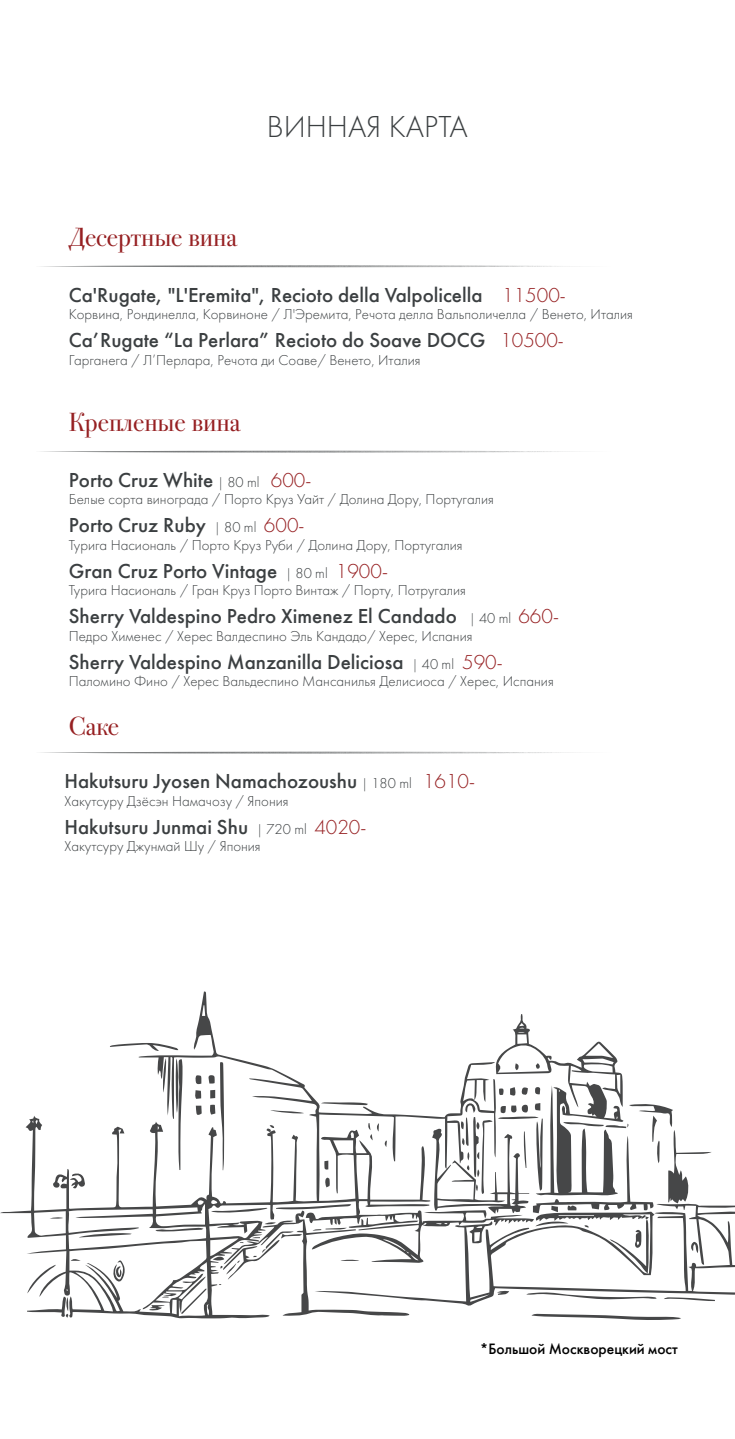
<style>
.page{position:relative;width:735px;height:1439px;background:#fff}
.page>*{position:absolute;margin:0;border:0;box-sizing:border-box;transform-origin:0 0}
.t1{font:31.5px "Futura Light C";color:#3b3f41}
.t2{font:26.25px "Bodoni 72 OSC";color:#962022}
.t3{font:21px "Futura Medium C";color:#3b3f41}
.t4{font:14.88px "Futura Light C";color:#3b3f41}
.t5{font:14.88px "Futura Futuris C";color:#000}
.s1{font-family:"Futura Light C";color:#962022}
.s2{font-family:"Futura Light C";font-size:13.12px}
.s3{font-family:"Futura Light C";font-size:14.88px}
</style>
<div class="page">
<svg style="left:41px;top:265px;width:529px;height:2px"></svg>
<svg style="left:41px;top:450px;width:532px;height:3px"></svg>
<svg style="left:0;top:991px;width:432px;height:327px"></svg>
<svg style="left:314px;top:1203px;width:420px;height:103px"></svg>
<svg style="left:531px;top:1313px;width:149px;height:7px"></svg>
<svg style="left:526px;top:1292px;width:130px;height:7px"></svg>
<svg style="left:110px;top:1043px;width:68px;height:8px"></svg>
<svg style="left:175px;top:1058px;width:8px;height:112px"></svg>
<svg style="left:70px;top:1172px;width:15px;height:17px"></svg>
<svg style="left:321px;top:1102px;width:47px;height:3px"></svg>
<svg style="left:663px;top:1297px;width:51px;height:4px"></svg>
<svg style="left:162px;top:1058px;width:4px;height:34px"></svg>
<svg style="left:270px;top:1110px;width:34px;height:4px"></svg>
<svg style="left:194px;top:1090px;width:7px;height:9px"></svg>
<svg style="left:196px;top:1105px;width:5px;height:10px"></svg>
<svg style="left:195px;top:1075px;width:6px;height:9px"></svg>
<svg style="left:208px;top:1062px;width:16px;height:108px"></svg>
<svg style="left:325px;top:1177px;width:5px;height:10px"></svg>
<svg style="left:324px;top:1160px;width:4px;height:9px"></svg>
<svg style="left:496px;top:1290px;width:13px;height:5px"></svg>
<svg style="left:367px;top:1123px;width:19px;height:24px"></svg>
<svg style="left:266px;top:1125px;width:8px;height:7px"></svg>
<svg style="left:112px;top:1259px;width:13px;height:23px"></svg>
<svg style="left:27px;top:1258px;width:54px;height:59px"></svg>
<svg style="left:79px;top:1231px;width:53px;height:6px"></svg>
<svg style="left:50px;top:1216px;width:13px;height:3px"></svg>
<svg style="left:149px;top:1204px;width:260px;height:112px"></svg>
<svg style="left:432px;top:1014px;width:279px;height:259px"></svg>
<svg style="left:41px;top:751px;width:532px;height:3px"></svg>
<h1 class="t1" style="left:267px;top:110px;width:203px">ВИННАЯ КАРТА</h1>
<h2 class="t2" style="left:69px;top:222px;width:169px">Десертные вина</h2>
<h3 class="t3" style="left:69px;top:283px;width:498px">Ca'Rugate, "L'Eremita", Recioto della Valpolicella <span class="s1">11500-</span></h3>
<p class="t4" style="left:69px;top:306px;width:565px">Корвина, Рондинелла, Корвиноне / Л'Эремита, Речота делла Вальполичелла / Венето, Италия</p>
<h3 class="t3" style="left:69px;top:328px;width:496px">Ca’Rugate “La Perlara” Recioto do Soave DOCG <span class="s1">10500-</span></h3>
<p class="t4" style="left:69px;top:352px;width:353px">Гарганега / Л’Перлара, Речота ди Соаве/ Венето, Италия</p>
<h2 class="t2" style="left:69px;top:406px;width:173px">Крепленые вина</h2>
<h3 class="t3" style="left:69px;top:468px;width:244px">Porto Cruz White <span class="s2">|</span> <span class="s3">80 ml</span> <span class="s1">600-</span></h3>
<p class="t4" style="left:69px;top:491px;width:426px">Белые сорта винограда / Порто Круз Уайт / Долина Дору, Португалия</p>
<h3 class="t3" style="left:69px;top:513px;width:237px">Porto Cruz Ruby <span class="s2">|</span> <span class="s3">80 ml</span> <span class="s1">600-</span></h3>
<p class="t4" style="left:69px;top:537px;width:395px">Турига Насиональ / Порто Круз Руби / Долина Дору, Португалия</p>
<h3 class="t3" style="left:69px;top:559px;width:320px">Gran Cruz Porto Vintage <span class="s2">|</span> <span class="s3">80 ml</span> <span class="s1">1900-</span></h3>
<p class="t4" style="left:69px;top:582px;width:398px">Турига Насиональ / Гран Круз Порто Винтаж / Порту, Потругалия</p>
<h3 class="t3" style="left:69px;top:604px;width:491px">Sherry Valdespino Pedro Ximenez El Candado <span class="s2">|</span> <span class="s3">40 ml</span> <span class="s1">660-</span></h3>
<p class="t4" style="left:69px;top:628px;width:405px">Педро Хименес / Херес Валдеспино Эль Кандадо/ Херес, Испания</p>
<h3 class="t3" style="left:69px;top:650px;width:435px">Sherry Valdespino Manzanilla Deliciosa <span class="s2">|</span> <span class="s3">40 ml</span> <span class="s1">590-</span></h3>
<p class="t4" style="left:69px;top:673px;width:486px">Паломино Фино / Херес Вальдеспино Мансанилья Делисиоса / Херес, Испания</p>
<h2 class="t2" style="left:69px;top:711px;width:52px">Саке</h2>
<h3 class="t3" style="left:64px;top:769px;width:412px">Hakutsuru Jyosen Namachozoushu <span class="s2">|</span> <span class="s3">180 ml</span> <span class="s1">1610-</span></h3>
<p class="t4" style="left:64px;top:793px;width:225px">Хакутсуру Дзёсэн Намачозу / Япония</p>
<h3 class="t3" style="left:64px;top:814px;width:303px">Hakutsuru Junmai Shu <span class="s2">|</span> <span class="s3">720 ml</span> <span class="s1">4020-</span></h3>
<p class="t4" style="left:64px;top:838px;width:198px">Хакутсуру Джунмай Шу / Япония</p>
<p class="t5" style="left:479px;top:1340px;width:199px">*Большой Москворецкий мост</p>
</div>
